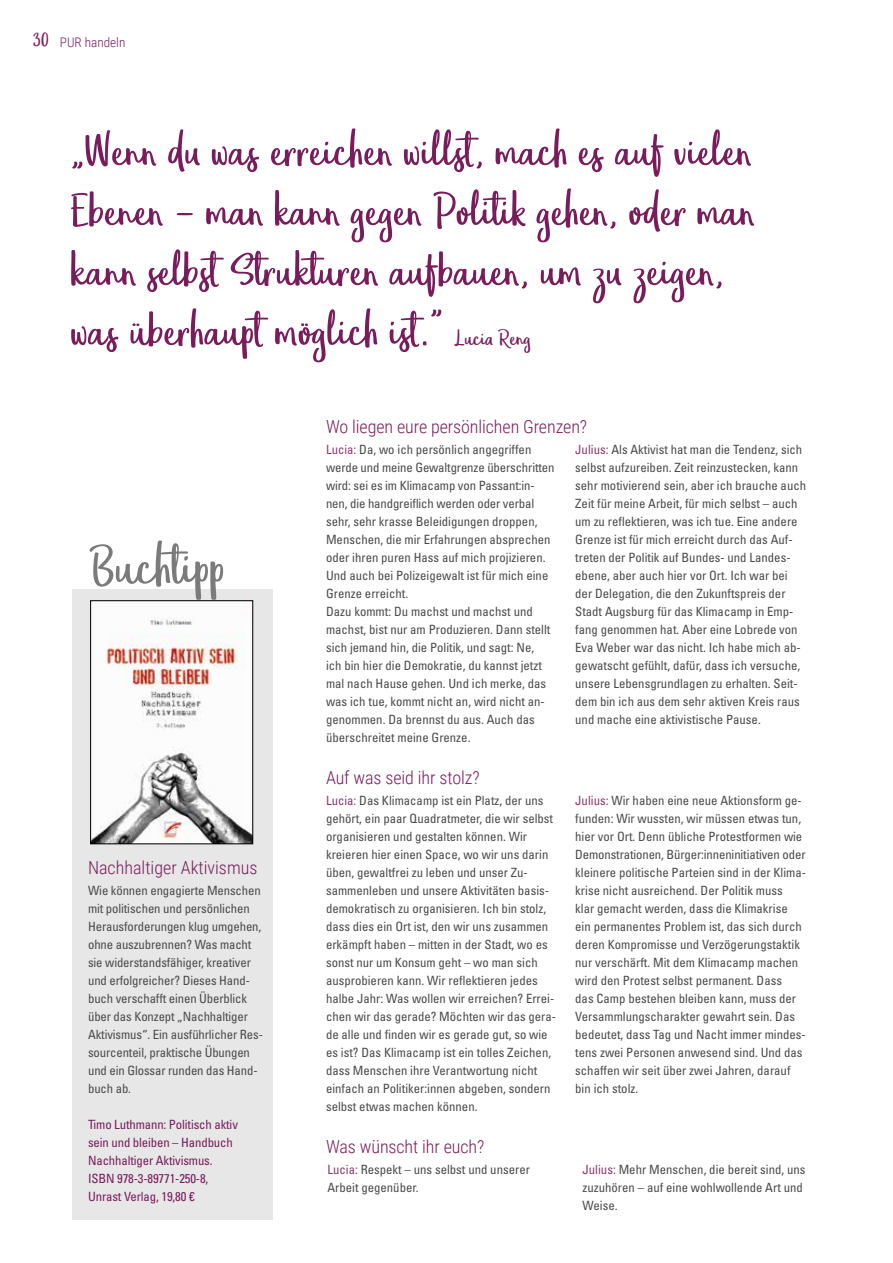
<style>
.page{position:relative;width:893px;height:1263px;background:#fff}
.page>*{position:absolute;margin:0;border:0;box-sizing:border-box;transform-origin:0 0}
.t1{font:60px "Eufoniem One";color:#7c7b7b}
.t2{font:51px/60px "Eufoniem One";color:#781c5c}
.t3{font:300 18px "Roboto Condensed";letter-spacing:-.005em;color:#781c5c}
.t4{font:300 13.2px "Roboto Condensed";color:#781c5c}
.t5{font:condensed 12.75px/18px "Univers LT Std";color:#4a4a49}
.t6{font:condensed 12.75px/18px "Univers LT Std";letter-spacing:-.01em;color:#781c5c}
.s1{font-family:"Eufoniem One";font-weight:400;font-size:21px}
.s2{font-size:24px}
.s3{color:#88396d}
</style>
<div class="page">
<div style="left:73px;top:589px;width:200px;height:631px;background:#e7e7e7"></div>
<img style="left:92px;top:602px;width:159px;height:240px">
<div style="left:90px;top:600px;width:163px;height:244px;border:1px solid #000"></div>
<p class="t4" style="left:33px;top:33px;width:94px"><span class="s1">30</span> PUR handeln</p>
<h2 class="t2" style="left:71px;top:124px;width:686px">„Wenn du was erreichen willst, mach es auf vielen Ebenen – man kann gegen Politik gehen, oder man kann selbst Strukturen aufbauen, um zu zeigen, was überhaupt möglich ist." <span class="s2">Lucia Reng</span></h2>
<h1 class="t1" style="left:89px;top:535px;width:137px">Buchtipp</h1>
<h3 class="t3" style="left:88px;top:855px;width:171px">Nachhaltiger Aktivismus</h3>
<p class="t5" style="left:88px;top:881px;width:176px">Wie können engagierte Menschen mit politischen und persönlichen<br>Herausforderungen klug umgehen, ohne auszubrennen? Was macht sie widerstandsfähiger, kreativer und erfolgreicher? Dieses Hand&shy;buch verschafft einen Überblick über das Konzept „Nachhaltiger<br>Aktivismus“. Ein ausführlicher Res&shy;sourcenteil, praktische Übungen und ein Glossar runden das Hand&shy;buch ab.</p>
<p class="t6" style="left:88px;top:1115px;width:151px">Timo Luthmann: Politisch aktiv sein und bleiben – Handbuch<br>Nachhaltiger Aktivismus.<br>ISBN 978-3-89771-250-8,<br>Unrast Verlag, 19,80 €</p>
<h3 class="t3" style="left:326px;top:414px;width:263px">Wo liegen eure persönlichen Grenzen?</h3>
<p class="t5" style="left:326px;top:440px;width:230px"><span class="s3">Lucia:</span> Da, wo ich persönlich angegriffen werde und meine Gewaltgrenze überschritten wird: sei es im Klimacamp von Passant:in&shy;nen, die handgreiflich werden oder verbal sehr, sehr krasse Beleidigungen droppen, Menschen, die mir Erfahrungen absprechen oder ihren puren Hass auf mich projizieren.<br>Und auch bei Polizeigewalt ist für mich eine Grenze erreicht.<br>Dazu kommt: Du machst und machst und machst, bist nur am Produzieren. Dann stellt sich jemand hin, die Politik, und sagt: Ne,<br>ich bin hier die Demokratie, du kannst jetzt mal nach Hause gehen. Und ich merke, das was ich tue, kommt nicht an, wird nicht an&shy;genommen. Da brennst du aus. Auch das überschreitet meine Grenze.</p>
<p class="t5" style="left:575px;top:440px;width:232px"><span class="s3">Julius:</span> Als Aktivist hat man die Tendenz, sich selbst aufzureiben. Zeit reinzustecken, kann sehr motivierend sein, aber ich brauche auch Zeit für meine Arbeit, für mich selbst – auch um zu reflektieren, was ich tue. Eine andere Grenze ist für mich erreicht durch das Auf&shy;treten der Politik auf Bundes- und Landes&shy;ebene, aber auch hier vor Ort. Ich war bei der Delegation, die den Zukunftspreis der Stadt Augsburg für das Klimacamp in Emp&shy;fang genommen hat. Aber eine Lobrede von Eva Weber war das nicht. Ich habe mich ab&shy;gewatscht gefühlt, dafür, dass ich versuche, unsere Lebensgrundlagen zu erhalten. Seit&shy;dem bin ich aus dem sehr aktiven Kreis raus und mache eine aktivistische Pause.</p>
<h3 class="t3" style="left:326px;top:765px;width:155px">Auf was seid ihr stolz?</h3>
<p class="t5" style="left:326px;top:791px;width:232px"><span class="s3">Lucia:</span> Das Klimacamp ist ein Platz, der uns gehört, ein paar Quadratmeter, die wir selbst organisieren und gestalten können. Wir kreieren hier einen Space, wo wir uns darin üben, gewaltfrei zu leben und unser Zu&shy;sammenleben und unsere Aktivitäten basis&shy;demokratisch zu organisieren. Ich bin stolz, dass dies ein Ort ist, den wir uns zusammen erkämpft haben – mitten in der Stadt, wo es sonst nur um Konsum geht – wo man sich ausprobieren kann. Wir reflektieren jedes halbe Jahr: Was wollen wir erreichen? Errei&shy;chen wir das gerade? Möchten wir das gera&shy;de alle und finden wir es gerade gut, so wie es ist? Das Klimacamp ist ein tolles Zeichen, dass Menschen ihre Verantwortung nicht einfach an Politiker:innen abgeben, sondern selbst etwas machen können.</p>
<p class="t5" style="left:575px;top:791px;width:232px"><span class="s3">Julius:</span> Wir haben eine neue Aktionsform ge&shy;funden: Wir wussten, wir müssen etwas tun, hier vor Ort. Denn übliche Protestformen wie Demonstrationen, Bürger:inneninitiativen oder kleinere politische Parteien sind in der Klima&shy;krise nicht ausreichend. Der Politik muss<br>klar gemacht werden, dass die Klimakrise ein permanentes Problem ist, das sich durch deren Kompromisse und Verzögerungstaktik nur verschärft. Mit dem Klimacamp machen wird den Protest selbst permanent. Dass<br>das Camp bestehen bleiben kann, muss der Versammlungscharakter gewahrt sein. Das bedeutet, dass Tag und Nacht immer mindes&shy;tens zwei Personen anwesend sind. Und das schaffen wir seit über zwei Jahren, darauf bin ich stolz.</p>
<h3 class="t3" style="left:326px;top:1134px;width:160px">Was wünscht ihr euch?</h3>
<p class="t5" style="left:327px;top:1160px;width:204px"><span class="s3">Lucia:</span> Respekt – uns selbst und unserer<br>Arbeit gegenüber.</p>
<p class="t5" style="left:583px;top:1160px;width:225px"><span class="s3">Julius:</span> Mehr Menschen, die bereit sind, uns zuzuhören – auf eine wohlwollende Art und<br>Weise.</p>
</div>
